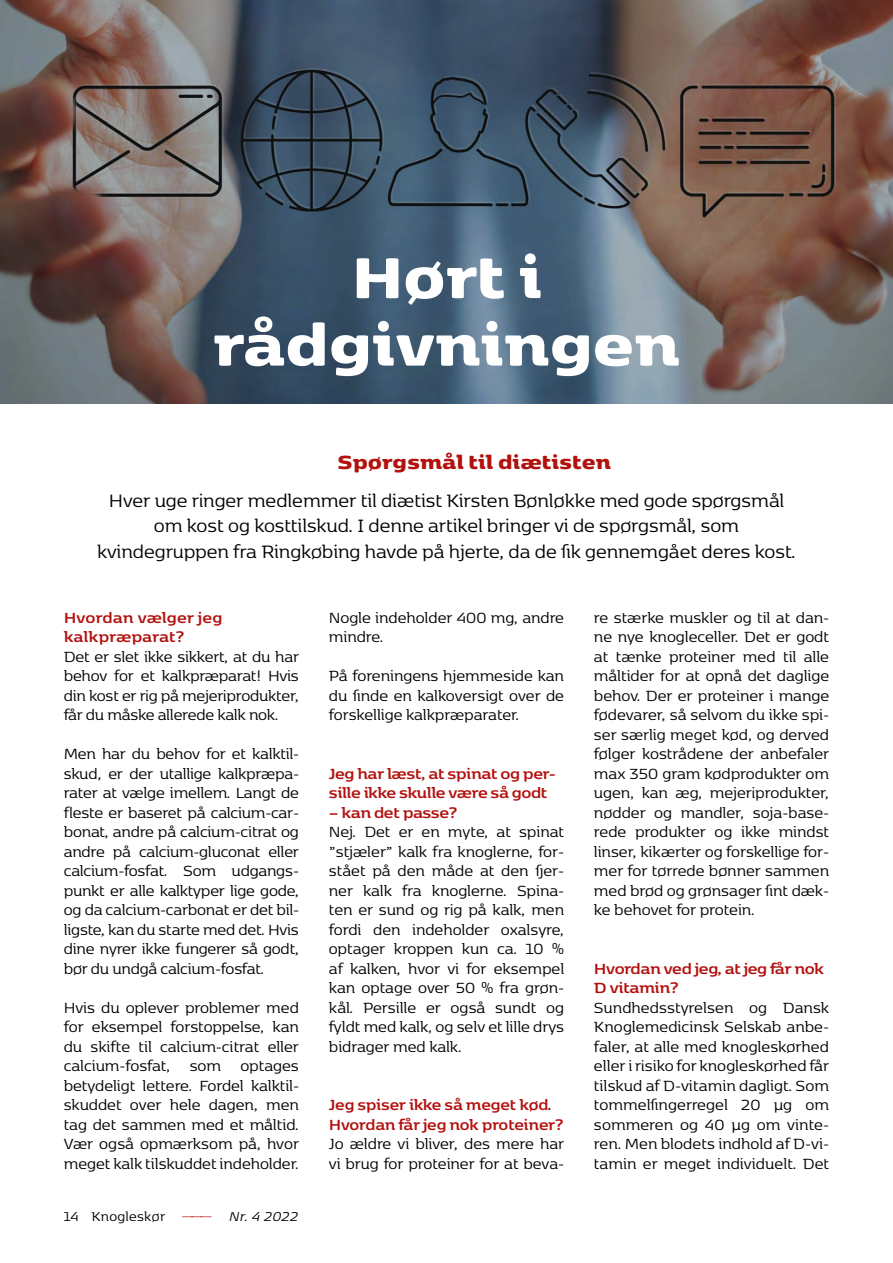
<style>
.page{position:relative;width:893px;height:1263px;background:#fff}
.page>*{position:absolute;margin:0;border:0;box-sizing:border-box;transform-origin:0 0}
.Overskrift{font:900 67.5px/67.5px "Kobenhavn";color:#fff;text-align:center}
.t1{font:900 22.5px "Kobenhavn";color:#b2110e}
.Rubrik_ny_font{font:21px/25.5px "Kobenhavn";color:#000;text-align:center}
.Brødtekst_NY_font{font:17.25px/19.5px "Kobenhavn";color:#000;text-align:justify}
.Brødtekst_NY_font-2{font:700 17.25px/19.5px "Kobenhavn";letter-spacing:-.02em;color:#b2110e}
.Brødtekst_NY_font-3{font:700 17.25px/19.5px "Kobenhavn";letter-spacing:.01em;color:#b2110e}
.t2{font:15px "Kobenhavn";letter-spacing:.02em;color:#000}
.s1{font-family:"Neo Sans Std";font-weight:300;color:#b2110e}
.s2{font-style:italic}
</style>
<div class="page">
<svg style="left:0;top:0;width:893px;height:404px;background:#5e5e65"></svg>
<p class="Overskrift" style="left:213px;top:238px;width:468px">Hørt i rådgivningen</p>
<p class="t1" style="left:337px;top:445px;width:275px">Spørgsmål til diætisten</p>
<p class="Rubrik_ny_font" style="left:97px;top:486px;width:700px">Hver uge ringer medlemmer til diætist Kirsten Bønløkke med gode spørgsmål om kost og kosttilskud. I denne artikel bringer vi de spørgsmål, som kvindegruppen fra Ringkøbing havde på hjerte, da de fik gennemgået deres kost.</p>
<p class="Brødtekst_NY_font-3" style="left:64px;top:606px;width:160px">Hvordan vælger jeg kalkpræparat?</p>
<p class="Brødtekst_NY_font" style="left:64px;top:646px;width:237px">Det er slet ikke sikkert, at du har behov for et kalkpræparat! Hvis din kost er rig på mejeriprodukter, får du måske allerede kalk nok.</p>
<p class="Brødtekst_NY_font" style="left:64px;top:743px;width:237px">Men har du behov for et kalktil&shy;skud, er der utallige kalkpræpa&shy;rater at vælge imellem. Langt de fleste er baseret på calcium-car&shy;bonat, andre på calcium-citrat og andre på calcium-gluconat eller calcium-fosfat. Som udgangs&shy;punkt er alle kalktyper lige gode, og da calcium-carbonat er det bil&shy;ligste, kan du starte med det. Hvis dine nyrer ikke fungerer så godt, bør du undgå calcium-fosfat.</p>
<p class="Brødtekst_NY_font" style="left:64px;top:997px;width:237px">Hvis du oplever problemer med for eksempel forstoppelse, kan du skifte til calcium-citrat eller calcium-fosfat, som optages betydeligt lettere. Fordel kalktil&shy;skuddet over hele dagen, men tag det sammen med et måltid.<br>Vær også opmærksom på, hvor meget kalk tilskuddet indeholder.</p>
<p class="t2" style="left:64px;top:1207px;width:235px">14 Knogleskør <span class="s1">———</span> <span class="s2">Nr. 4 2022</span></p>
<p class="Brødtekst_NY_font" style="left:329px;top:607px;width:237px">Nogle indeholder 400 mg, andre mindre.</p>
<p class="Brødtekst_NY_font" style="left:329px;top:665px;width:237px">På foreningens hjemmeside kan du finde en kalkoversigt over de forskellige kalkpræparater.</p>
<p class="Brødtekst_NY_font-2" style="left:329px;top:762px;width:229px">Jeg har læst, at spinat og per&shy;sille ikke skulle være så godt</p>
<p class="Brødtekst_NY_font-2" style="left:329px;top:801px;width:130px">– kan det passe?</p>
<p class="Brødtekst_NY_font" style="left:329px;top:821px;width:237px">Nej. Det er en myte, at spinat ”stjæler” kalk fra knoglerne, for&shy;stået på den måde at den fjer&shy;ner kalk fra knoglerne. Spina&shy;ten er sund og rig på kalk, men fordi den indeholder oxalsyre, optager kroppen kun ca. 10 % af kalken, hvor vi for eksempel kan optage over 50 % fra grøn&shy;kål. Persille er også sundt og fyldt med kalk, og selv et lille drys bidrager med kalk.</p>
<p class="Brødtekst_NY_font-2" style="left:329px;top:1094px;width:237px">Jeg spiser ikke så meget kød.<br>Hvordan får jeg nok proteiner?</p>
<p class="Brødtekst_NY_font" style="left:329px;top:1133px;width:237px">Jo ældre vi bliver, des mere har vi brug for proteiner for at beva-</p>
<p class="Brødtekst_NY_font" style="left:594px;top:607px;width:237px">re stærke muskler og til at dan&shy;ne nye knogleceller. Det er godt at tænke proteiner med til alle måltider for at opnå det daglige behov. Der er proteiner i mange fødevarer, så selvom du ikke spi&shy;ser særlig meget kød, og derved følger kostrådene der anbefaler max 350 gram kødprodukter om ugen, kan æg, mejeriprodukter, nødder og mandler, soja-base&shy;rede produkter og ikke mindst linser, kikærter og forskellige for&shy;mer for tørrede bønner sammen med brød og grønsager fint dæk&shy;ke behovet for protein.</p>
<p class="Brødtekst_NY_font-2" style="left:594px;top:957px;width:231px">Hvordan ved jeg, at jeg får nok<br>D vitamin?</p>
<p class="Brødtekst_NY_font" style="left:594px;top:997px;width:237px">Sundhedsstyrelsen og Dansk Knoglemedicinsk Selskab anbe&shy;faler, at alle med knogleskørhed eller i risiko for knogleskørhed får tilskud af D-vitamin dagligt. Som tommelfingerregel 20 µg om sommeren og 40 µg om vinte&shy;ren. Men blodets indhold af D-vi&shy;tamin er meget individuelt. Det</p>
</div>
